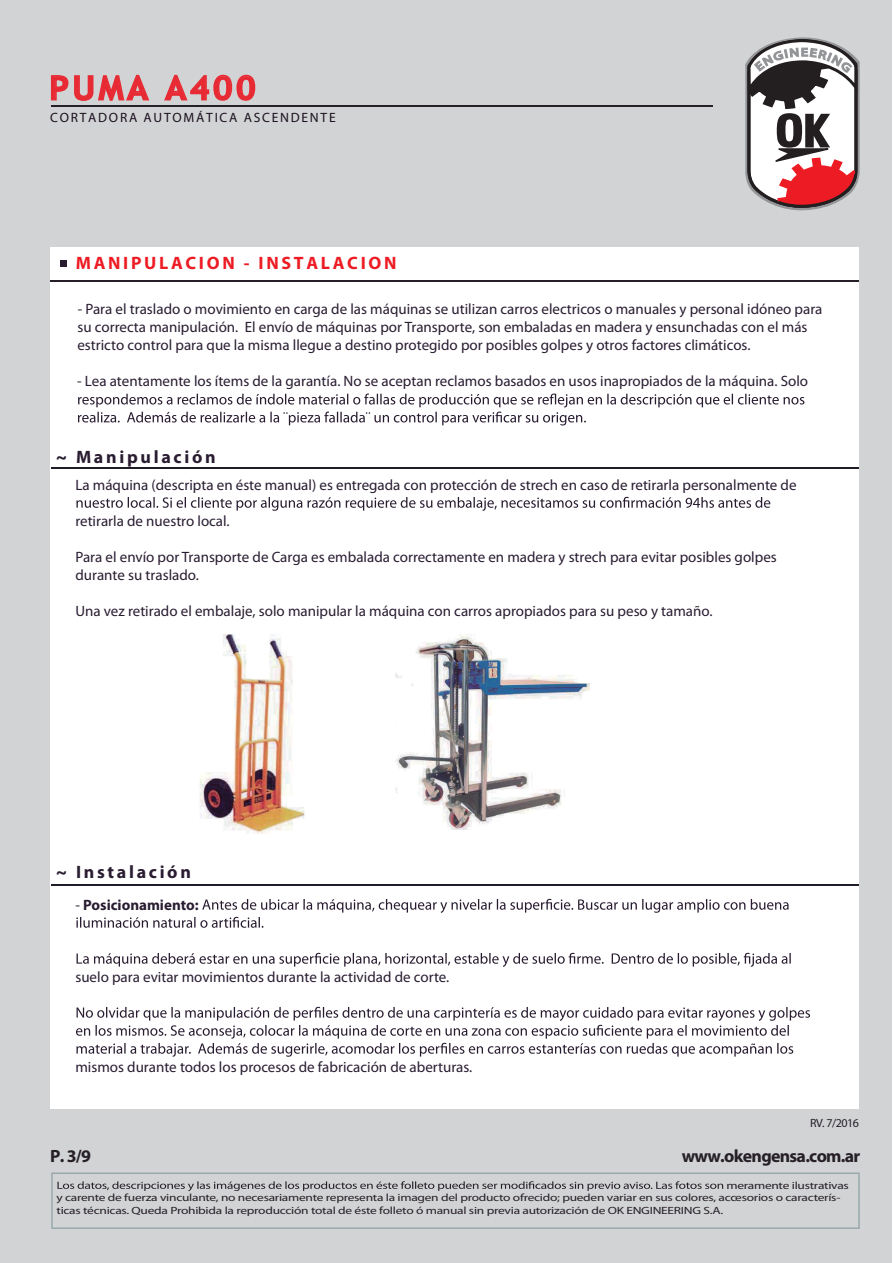
<style>
.page{position:relative;width:893px;height:1263px;background:#fff}
.page>*{position:absolute;margin:0;border:0;box-sizing:border-box;transform-origin:0 0}
.t1{font:condensed 49.35px "Tw Cen";color:#231f20;scale:1.32 1}
.t2{font:700 33.15px "Trebuchet MS";letter-spacing:.1em;color:#e72a33}
.t3{font:700 18px "Myriad Pro";letter-spacing:.15em;color:#291c31}
.t4{font:700 18px "Myriad Pro";letter-spacing:.15em;color:#ed1c24}
.t5{font:700 17.85px "Myriad Pro";letter-spacing:-.04em;color:#261f27}
.t6{font:15px/18px "Myriad Pro";color:#291c31}
.t7{font:700 15px "Myriad Pro";color:#291c31}
.t8{font:13.5px "Myriad Pro";letter-spacing:.13em;color:#1c1020}
.t9{font:12px "Myriad Pro";color:#261f27}
.t10{font:10.5px/12.6px "Myriad Pro";letter-spacing:-.02em;color:#261f27;scale:1.28 1}
.s1{font-weight:400}
</style>
<div class="page">
<div style="left:0;top:0;width:891px;height:1263px;background:#d1d3d4"></div>
<div style="left:50px;top:247px;width:809px;height:862px;background:#fff"></div>
<svg style="left:51px;top:1173px;width:809px;height:56px"></svg>
<svg style="left:57px;top:1181px;width:666px;height:10px"></svg>
<hr style="left:51px;top:105px;width:661px;height:1px;background:#261f27">
<hr style="left:51px;top:280px;width:808px;height:1px;background:#261f27">
<svg style="left:745px;top:37px;width:115px;height:173px;background:#b49c9d"></svg>
<hr style="left:51px;top:468px;width:807px;height:1px;background:#201d29">
<hr style="left:51px;top:885px;width:807px;height:1px;background:#201d29">
<svg style="left:76px;top:497px;width:694px;height:14px"></svg>
<svg style="left:76px;top:899px;width:712px;height:29px"></svg>
<svg style="left:77px;top:953px;width:714px;height:14px"></svg>
<svg style="left:76px;top:1007px;width:734px;height:50px"></svg>
<svg style="left:78px;top:394px;width:726px;height:32px"></svg>
<img style="left:199px;top:634px;width:106px;height:199px">
<img style="left:395px;top:635px;width:195px;height:195px">
<svg style="left:51px;top:74px;width:99px;height:27px"></svg>
<svg style="left:164px;top:74px;width:92px;height:27px"></svg>
<div style="left:60px;top:260px;width:7px;height:7px;background:#291c31"></div>
<h2 class="t2" style="left:49px;top:67px;width:208px">PUMA A400</h2>
<p class="t8" style="left:50px;top:109px;width:287px">CORTADORA AUTOMÁTICA ASCENDENTE</p>
<p class="t4" style="left:76px;top:252px;width:322px">MANIPULACION - INSTALACION</p>
<h1 class="t1" style="left:774px;top:101px;width:43px">OK</h1>
<p class="t6" style="left:77px;top:300px;width:746px">- Para el traslado o movimiento en carga de las máquinas se utilizan carros electricos o manuales y personal idóneo para su correcta manipulación. El envío de máquinas por Transporte, son embaladas en madera y ensunchadas con el más estricto control para que la misma llegue a destino protegido por posibles golpes y otros factores climáticos.</p>
<p class="t6" style="left:77px;top:372px;width:732px">- Lea atentamente los ítems de la garantía. No se aceptan reclamos basados en usos inapropiados de la máquina. Solo</p>
<p class="t3" style="left:56px;top:445px;width:161px">~ Manipulación</p>
<p class="t6" style="left:75px;top:475px;width:723px">La máquina (descripta en éste manual) es entregada con protección de strech en caso de retirarla personalmente de</p>
<p class="t6" style="left:75px;top:511px;width:156px">retirarla de nuestro local.</p>
<p class="t6" style="left:75px;top:547px;width:703px">Para el envío por Transporte de Carga es embalada correctamente en madera y strech para evitar posibles golpes durante su traslado.</p>
<p class="t6" style="left:75px;top:601px;width:639px">Una vez retirado el embalaje, solo manipular la máquina con carros apropiados para su peso y tamaño.</p>
<p class="t3" style="left:56px;top:860px;width:136px">~ Instalación</p>
<p class="t7" style="left:75px;top:895px;width:125px"><span class="s1">-</span> Posicionamiento:</p>
<p class="t6" style="left:75px;top:967px;width:375px">suelo para evitar movimientos durante la actividad de corte.</p>
<p class="t6" style="left:75px;top:1057px;width:398px">mismos durante todos los procesos de fabricación de aberturas.</p>
<p class="t9" style="left:810px;top:1116px;width:51px">RV. 7/2016</p>
<p class="t5" style="left:50px;top:1145px;width:42px">P. 3/9</p>
<p class="t5" style="left:682px;top:1145px;width:180px">www.okengensa.com.ar</p>
<p class="t10" style="left:56px;top:1179px;width:620px;text-indent:670px">meramente ilustrativas y carente de fuerza vinculante, no necesariamente representa la imagen del producto ofrecido; pueden variar en sus colores, accesorios o caracterís&shy;ticas técnicas. Queda Prohibida la reproducción total de éste folleto ó manual sin previa autorización de OK ENGINEERING S.A.</p>
</div>
